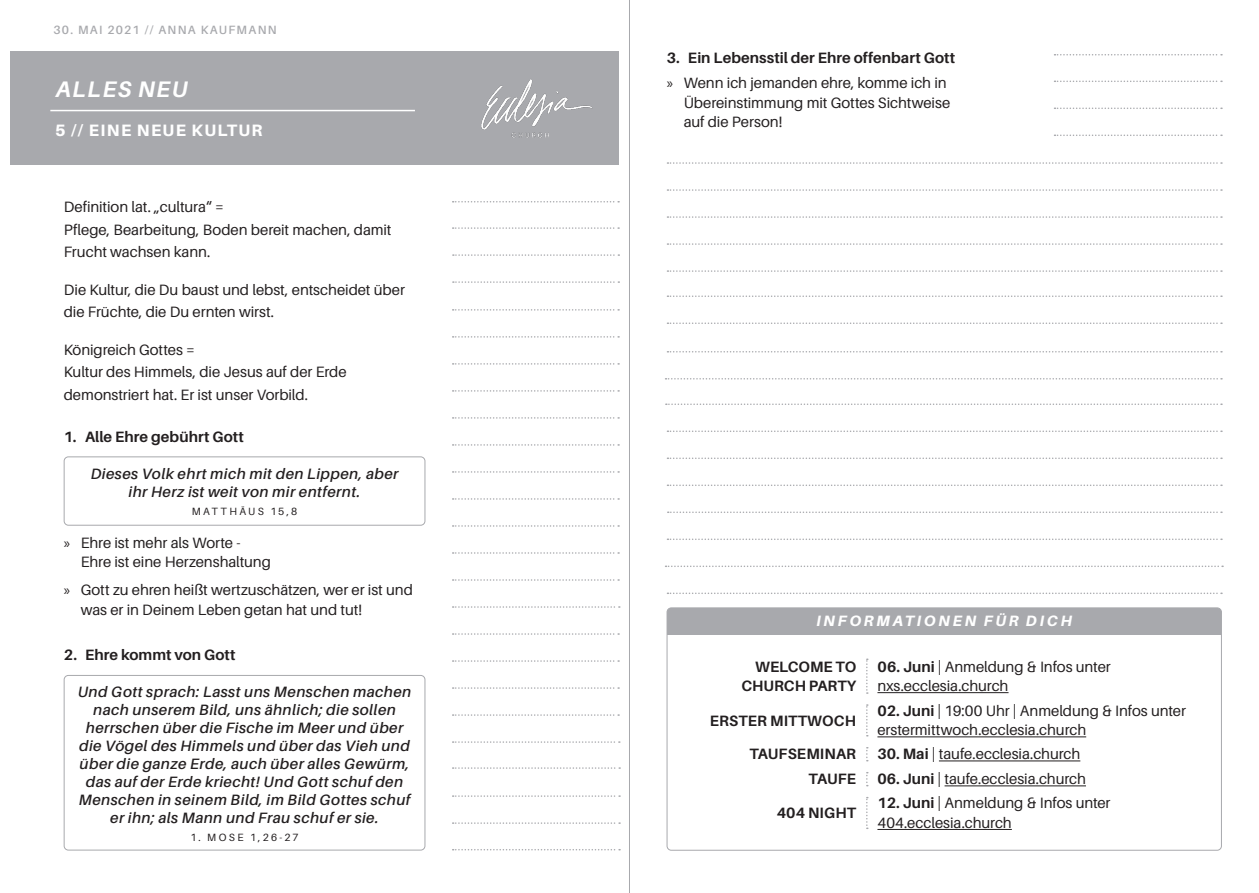
<style>
.page{position:relative;width:1259px;height:893px;background:#fff}
.page>*{position:absolute;margin:0;border:0;box-sizing:border-box;transform-origin:0 0}
.t1{font:italic 700 22.5px "Aileron";letter-spacing:.07em;color:#fff}
.t2{font:800 16.5px "Aileron";letter-spacing:.08em;color:#fff}
.t3{font:15px/19.5px "Aileron";letter-spacing:-.005em;color:#231f20}
.t4{font:italic 600 15px/18px "Aileron";letter-spacing:.03em;color:#231f20;text-align:center}
.t5{font:700 15px/19.5px "Aileron";letter-spacing:.005em;color:#231f20;text-align:right}
.t6{font:italic 800 15px "Aileron";letter-spacing:.18em;color:#fff}
.t7{font:600 12px "Aileron";letter-spacing:.11em;color:#a8a9ad}
.t8{font:10.5px "Aileron";letter-spacing:.22em;color:#231f20}
.s1{font-family:"Myriad Pro"}
.s2{font-family:"Myriad Pro";font-weight:400}
.s3{font-weight:400}
.s4{font-weight:700}
</style>
<div class="page">
<svg style="left:866px;top:659px;width:2px;height:35px"></svg>
<svg style="left:866px;top:704px;width:2px;height:32px"></svg>
<svg style="left:866px;top:747px;width:2px;height:14px"></svg>
<svg style="left:866px;top:772px;width:2px;height:14px"></svg>
<svg style="left:866px;top:797px;width:2px;height:32px"></svg>
<hr style="left:877px;top:692px;width:131px;height:1px;background:#231f20">
<hr style="left:877px;top:736px;width:209px;height:1px;background:#231f20">
<hr style="left:939px;top:760px;width:141px;height:1px;background:#231f20">
<hr style="left:944px;top:785px;width:142px;height:1px;background:#231f20">
<hr style="left:877px;top:829px;width:135px;height:1px;background:#231f20">
<div style="left:11px;top:51px;width:608px;height:113px;background:#a8a9ad"></div>
<img style="left:481px;top:79px;width:111px;height:59px">
<svg style="left:453px;top:471px;width:166px;height:2px"></svg>
<svg style="left:453px;top:336px;width:166px;height:2px"></svg>
<svg style="left:453px;top:309px;width:166px;height:2px"></svg>
<svg style="left:453px;top:525px;width:166px;height:2px"></svg>
<svg style="left:453px;top:390px;width:166px;height:2px"></svg>
<svg style="left:453px;top:579px;width:166px;height:2px"></svg>
<svg style="left:453px;top:444px;width:166px;height:2px"></svg>
<svg style="left:453px;top:633px;width:166px;height:2px"></svg>
<svg style="left:453px;top:687px;width:166px;height:2px"></svg>
<svg style="left:453px;top:741px;width:167px;height:2px"></svg>
<svg style="left:453px;top:767px;width:167px;height:2px"></svg>
<svg style="left:453px;top:795px;width:167px;height:2px"></svg>
<svg style="left:453px;top:822px;width:167px;height:2px"></svg>
<svg style="left:453px;top:849px;width:167px;height:1px"></svg>
<svg style="left:453px;top:498px;width:166px;height:2px"></svg>
<svg style="left:453px;top:363px;width:166px;height:2px"></svg>
<svg style="left:453px;top:552px;width:166px;height:2px"></svg>
<svg style="left:453px;top:417px;width:166px;height:2px"></svg>
<svg style="left:453px;top:606px;width:167px;height:2px"></svg>
<svg style="left:453px;top:660px;width:166px;height:2px"></svg>
<svg style="left:453px;top:714px;width:166px;height:2px"></svg>
<svg style="left:453px;top:281px;width:166px;height:2px"></svg>
<svg style="left:453px;top:254px;width:166px;height:2px"></svg>
<svg style="left:453px;top:227px;width:166px;height:2px"></svg>
<svg style="left:453px;top:201px;width:166px;height:2px"></svg>
<svg style="left:667px;top:189px;width:555px;height:2px"></svg>
<svg style="left:667px;top:295px;width:555px;height:2px"></svg>
<svg style="left:667px;top:162px;width:555px;height:2px"></svg>
<svg style="left:667px;top:243px;width:555px;height:2px"></svg>
<svg style="left:667px;top:216px;width:555px;height:2px"></svg>
<svg style="left:667px;top:270px;width:555px;height:2px"></svg>
<svg style="left:1054px;top:135px;width:168px;height:1px"></svg>
<svg style="left:1054px;top:108px;width:168px;height:1px"></svg>
<svg style="left:1054px;top:81px;width:168px;height:1px"></svg>
<svg style="left:1054px;top:54px;width:168px;height:2px"></svg>
<svg style="left:667px;top:351px;width:555px;height:2px"></svg>
<svg style="left:667px;top:322px;width:555px;height:2px"></svg>
<svg style="left:665px;top:378px;width:557px;height:2px"></svg>
<svg style="left:666px;top:403px;width:556px;height:2px"></svg>
<svg style="left:667px;top:430px;width:555px;height:2px"></svg>
<svg style="left:667px;top:538px;width:555px;height:2px"></svg>
<svg style="left:665px;top:566px;width:558px;height:1px"></svg>
<svg style="left:667px;top:593px;width:555px;height:1px"></svg>
<svg style="left:668px;top:511px;width:554px;height:2px"></svg>
<svg style="left:667px;top:485px;width:555px;height:1px"></svg>
<svg style="left:667px;top:458px;width:555px;height:1px"></svg>
<hr style="left:629px;top:0;width:1px;height:893px;background:#a8a9ad">
<div style="left:64px;top:456px;width:361px;height:70px;border:1px solid #a8a9ad;border-radius:4px"></div>
<div style="left:64px;top:675px;width:361px;height:175px;border:1px solid #a8a9ad;border-radius:4px"></div>
<hr style="left:50px;top:110px;width:365px;height:1px;background:#fff">
<div style="left:667px;top:608px;width:554px;height:27px;background:#a8a9ad"></div>
<div style="left:666px;top:608px;width:555px;height:243px;border:1px solid #a8a9ad;border-radius:4px"></div>
<p class="t7" style="left:54px;top:23px;width:225px">30. MAI 2021 // ANNA KAUFMANN</p>
<h1 class="t1" style="left:56px;top:77px;width:134px">ALLES NEU</h1>
<p class="t2" style="left:55px;top:120px;width:209px">5 // EINE NEUE KULTUR</p>
<p class="t3" style="left:64px;top:196px;width:329px;line-height:22.5px">Definition lat. „cultura“ =<br>Pflege, Bearbeitung, Boden bereit machen, damit<br>Frucht wachsen kann.</p>
<p class="t3" style="left:64px;top:279px;width:343px;line-height:22.5px">Die Kultur, die Du baust und lebst, entscheidet über die Früchte, die Du ernten wirst.</p>
<p class="t3" style="left:64px;top:339px;width:284px;line-height:22.5px">Königreich Gottes =<br>Kultur des Himmels, die Jesus auf der Erde demonstriert hat. Er ist unser Vorbild.</p>
<p class="t5" style="left:64px;top:427px;width:181px">1. Alle Ehre gebührt Gott</p>
<p class="t4" style="left:91px;top:465px;width:309px">Dieses Volk ehrt mich mit den Lippen, aber ihr Herz ist weit von mir entfernt.</p>
<p class="t8" style="left:192px;top:505px;width:107px">MATTHÄUS 15,8</p>
<p class="t3" style="left:81px;top:533px;width:192px;text-indent:-17px"><span class="s1">»</span> Ehre ist mehr als Worte -<br>Ehre ist eine Herzenshaltung</p>
<p class="t3" style="left:81px;top:581px;width:334px;text-indent:-17px"><span class="s1">»</span> Gott zu ehren heißt wertzuschätzen, wer er ist und was er in Deinem Leben getan hat und tut!</p>
<p class="t5" style="left:64px;top:645px;width:173px">2. Ehre kommt von Gott</p>
<p class="t4" style="left:78px;top:682px;width:335px">Und Gott sprach: Lasst uns Menschen machen nach unserem Bild, uns ähnlich; die sollen herrschen über die Fische im Meer und über die Vögel des Himmels und über das Vieh und über die ganze Erde, auch über alles Gewürm, das auf der Erde kriecht! Und Gott schuf den Menschen in seinem Bild, im Bild Gottes schuf er ihn; als Mann und Frau schuf er sie.</p>
<p class="t8" style="left:190px;top:831px;width:110px">1. MOSE 1,26-27</p>
<p class="t5" style="left:666px;top:45px;width:290px;line-height:25.5px;text-align:left">3. Ein Lebensstil der Ehre offenbart Gott <span class="s2">»</span> <span class="s3">Wenn ich jemanden ehre, komme ich in</span></p>
<p class="t3" style="left:684px;top:93px;width:268px">Übereinstimmung mit Gottes Sichtweise auf die Person!</p>
<p class="t6" style="left:816px;top:612px;width:257px">INFORMATIONEN FÜR DICH</p>
<p class="t5" style="left:741px;top:657px;width:116px">WELCOME TO<br>CHURCH PARTY</p>
<p class="t3" style="left:877px;top:657px;width:235px"><span class="s4">06. Juni</span> | Anmeldung &amp; Infos unter nxs.ecclesia.church</p>
<p class="t5" style="left:710px;top:711px;width:148px">ERSTER MITTWOCH</p>
<p class="t3" style="left:877px;top:701px;width:310px"><span class="s4">02. Juni</span> | 19:00 Uhr | Anmeldung &amp; Infos unter erstermittwoch.ecclesia.church</p>
<p class="t5" style="left:749px;top:745px;width:108px">TAUFSEMINAR</p>
<p class="t3" style="left:877px;top:745px;width:204px"><span class="s4">30. Mai</span> | taufe.ecclesia.church</p>
<p class="t5" style="left:808px;top:769px;width:49px">TAUFE</p>
<p class="t3" style="left:877px;top:770px;width:210px"><span class="s4">06. Juni</span> | taufe.ecclesia.church</p>
<p class="t5" style="left:777px;top:803px;width:81px">404 NIGHT</p>
<p class="t3" style="left:877px;top:794px;width:235px"><span class="s4">12. Juni</span> | Anmeldung &amp; Infos unter<br>404.ecclesia.church</p>
</div>
